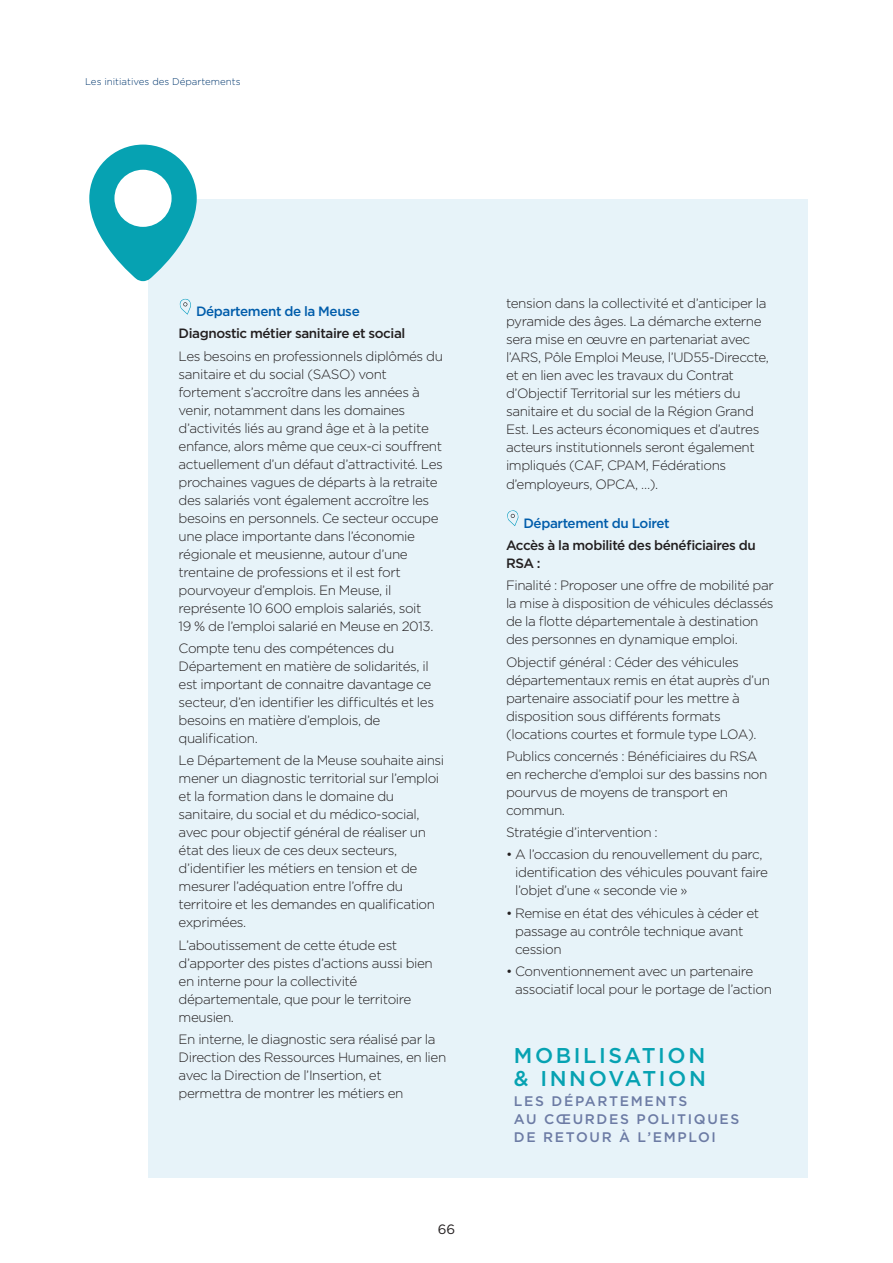
<style>
.page{position:relative;width:893px;height:1263px;background:#fff}
.page>*{position:absolute;margin:0;border:0;box-sizing:border-box;transform-origin:0 0}
.t1{font:500 21.45px "Gotham";letter-spacing:.12em;color:#06a2b2}
.t2{font:500 13.95px "Gotham";letter-spacing:.12em;color:#6c7ba4}
.t3{font:300 13.5px/18px "Gotham";letter-spacing:-.03em;color:#231f20}
.t4{font:500 13.5px/18px "Gotham";letter-spacing:-.03em;color:#231f20}
.t5{font:500 13.5px "Gotham";letter-spacing:-.03em;color:#015dab}
.t6{font:13.5px "Gotham";color:#231f20}
.t7{font:300 9.75px "Gotham";color:#01376e}
</style>
<div class="page">
<div style="left:149px;top:200px;width:659px;height:978px;background:#e7f3f9"></div>
<svg style="left:89px;top:145px;width:108px;height:136px"></svg>
<div style="left:114px;top:170px;width:58px;height:57px;background:#fff;border-radius:50%"></div>
<svg style="left:179px;top:299px;width:12px;height:16px"></svg>
<svg style="left:507px;top:510px;width:12px;height:16px"></svg>
<p class="t7" style="left:85px;top:76px;width:157px">Les initiatives des Départements</p>
<p class="t5" style="left:196px;top:303px;width:165px">Département de la Meuse</p>
<p class="t4" style="left:179px;top:324px;width:228px">Diagnostic métier sanitaire et social</p>
<p class="t3" style="left:179px;top:347px;width:266px">Les besoins en professionnels diplômés du sanitaire et du social (SASO) vont fortement s’accroître dans les années à venir, notamment dans les domaines d’activités liés au grand âge et à la petite enfance, alors même que ceux-ci souffrent actuellement d’un défaut d’attractivité. Les prochaines vagues de départs à la retraite des salariés vont également accroître les besoins en personnels. Ce secteur occupe une place importante dans l’économie régionale et meusienne, autour d’une trentaine de professions et il est fort pourvoyeur d’emplois. En Meuse, il représente 10 600 emplois salariés, soit<br>19 % de l’emploi salarié en Meuse en 2013.</p>
<p class="t3" style="left:179px;top:639px;width:257px">Compte tenu des compétences du Département en matière de solidarités, il est important de connaitre davantage ce secteur, d’en identifier les difficultés et les besoins en matière d’emplois, de qualification.</p>
<p class="t3" style="left:179px;top:751px;width:267px">Le Département de la Meuse souhaite ainsi mener un diagnostic territorial sur l’emploi et la formation dans le domaine du sanitaire, du social et du médico-social, avec pour objectif général de réaliser un état des lieux de ces deux secteurs, d’identifier les métiers en tension et de mesurer l’adéquation entre l’offre du territoire et les demandes en qualification exprimées.</p>
<p class="t3" style="left:179px;top:935px;width:256px">L’aboutissement de cette étude est d’apporter des pistes d’actions aussi bien en interne pour la collectivité départementale, que pour le territoire meusien.</p>
<p class="t3" style="left:179px;top:1030px;width:269px">En interne, le diagnostic sera réalisé par la Direction des Ressources Humaines, en lien avec la Direction de l’Insertion, et permettra de montrer les métiers en</p>
<p class="t6" style="left:438px;top:1220px;width:19px">66</p>
<p class="t3" style="left:506px;top:294px;width:264px">tension dans la collectivité et d’anticiper la pyramide des âges. La démarche externe sera mise en œuvre en partenariat avec l’ARS, Pôle Emploi Meuse, l’UD55-Direccte, et en lien avec les travaux du Contrat d’Objectif Territorial sur les métiers du sanitaire et du social de la Région Grand Est. Les acteurs économiques et d’autres acteurs institutionnels seront également impliqués (CAF, CPAM, Fédérations d’employeurs, OPCA, …).</p>
<p class="t5" style="left:523px;top:514px;width:148px">Département du Loiret</p>
<p class="t4" style="left:506px;top:536px;width:251px">Accès à la mobilité des bénéficiaires du<br>RSA :</p>
<p class="t3" style="left:506px;top:576px;width:269px">Finalité : Proposer une offre de mobilité par la mise à disposition de véhicules déclassés de la flotte départementale à destination des personnes en dynamique emploi.</p>
<p class="t3" style="left:506px;top:652px;width:266px">Objectif général : Céder des véhicules départementaux remis en état auprès d’un partenaire associatif pour les mettre à disposition sous différents formats (locations courtes et formule type LOA).</p>
<p class="t3" style="left:506px;top:747px;width:263px">Publics concernés : Bénéficiaires du RSA en recherche d’emploi sur des bassins non pourvus de moyens de transport en commun.</p>
<p class="t3" style="left:506px;top:823px;width:153px">Stratégie d’intervention :</p>
<p class="t3" style="left:515px;top:845px;width:254px;text-indent:-9px">• A l’occasion du renouvellement du parc, identification des véhicules pouvant faire l’objet d’une « seconde vie »</p>
<p class="t3" style="left:515px;top:903px;width:245px;text-indent:-9px">• Remise en état des véhicules à céder et passage au contrôle technique avant cession</p>
<p class="t3" style="left:515px;top:962px;width:258px;text-indent:-9px">• Conventionnement avec un partenaire associatif local pour le portage de l’action</p>
<p class="t1" style="left:514px;top:1042px;width:193px">MOBILISATION</p>
<p class="t1" style="left:514px;top:1064px;width:194px">&amp; INNOVATION</p>
<p class="t2" style="left:514px;top:1092px;width:175px">LES DÉPARTEMENTS</p>
<p class="t2" style="left:514px;top:1110px;width:227px">AU CŒURDES POLITIQUES</p>
<p class="t2" style="left:514px;top:1128px;width:203px">DE RETOUR À L’EMPLOI</p>
</div>
